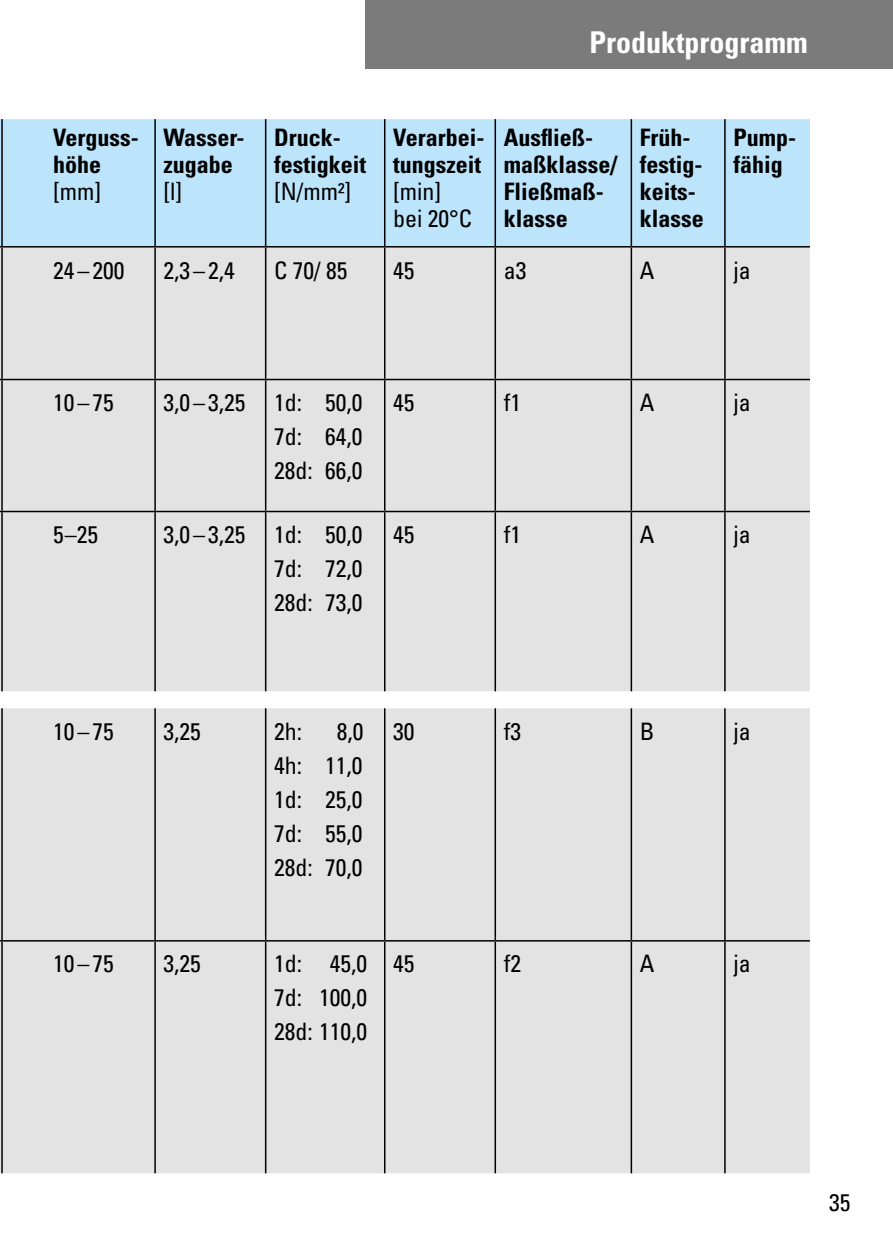
<style>
.page{position:relative;width:893px;height:1251px;background:#fff}
.page>*{position:absolute;margin:0;border:0;box-sizing:border-box;transform-origin:0 0}
.t1{font:700 condensed 30px "Univers";color:#fff}
.t2{font:condensed 24px/33.9px "Univers";color:#000;text-align:justify}
.t3{font:700 condensed 24px/27px "Univers";color:#000}
</style>
<div class="page">
<div style="left:366px;top:0;width:527px;height:68px;background:#7a7b7a"></div>
<div style="left:0;top:247px;width:810px;height:925px;background:#e3e3e3"></div>
<div style="left:0;top:119px;width:810px;height:127px;background:#bce4fa"></div>
<hr style="left:1px;top:247px;width:2px;height:132px;background:#000">
<hr style="left:154px;top:247px;width:2px;height:132px;background:#000">
<hr style="left:265px;top:247px;width:1px;height:132px;background:#000">
<hr style="left:384px;top:247px;width:1px;height:132px;background:#000">
<hr style="left:495px;top:247px;width:1px;height:132px;background:#000">
<hr style="left:631px;top:247px;width:1px;height:132px;background:#000">
<hr style="left:724px;top:247px;width:2px;height:132px;background:#000">
<hr style="left:2px;top:379px;width:153px;height:1px;background:#000">
<hr style="left:1px;top:380px;width:2px;height:130px;background:#000">
<hr style="left:155px;top:379px;width:111px;height:1px;background:#000">
<hr style="left:154px;top:380px;width:2px;height:130px;background:#000">
<hr style="left:266px;top:379px;width:119px;height:1px;background:#000">
<hr style="left:265px;top:380px;width:1px;height:130px;background:#000">
<hr style="left:385px;top:379px;width:110px;height:1px;background:#000">
<hr style="left:384px;top:380px;width:1px;height:130px;background:#000">
<hr style="left:495px;top:379px;width:136px;height:1px;background:#000">
<hr style="left:495px;top:380px;width:1px;height:130px;background:#000">
<hr style="left:631px;top:379px;width:94px;height:1px;background:#000">
<hr style="left:631px;top:380px;width:1px;height:130px;background:#000">
<hr style="left:725px;top:379px;width:85px;height:1px;background:#000">
<hr style="left:724px;top:380px;width:2px;height:130px;background:#000">
<hr style="left:2px;top:510px;width:153px;height:2px;background:#000">
<hr style="left:1px;top:512px;width:2px;height:179px;background:#000">
<hr style="left:155px;top:510px;width:111px;height:2px;background:#000">
<hr style="left:154px;top:512px;width:2px;height:179px;background:#000">
<hr style="left:266px;top:510px;width:119px;height:2px;background:#000">
<hr style="left:265px;top:512px;width:1px;height:179px;background:#000">
<hr style="left:385px;top:510px;width:110px;height:2px;background:#000">
<hr style="left:384px;top:512px;width:1px;height:179px;background:#000">
<hr style="left:495px;top:510px;width:136px;height:2px;background:#000">
<hr style="left:495px;top:512px;width:1px;height:179px;background:#000">
<hr style="left:631px;top:510px;width:94px;height:2px;background:#000">
<hr style="left:631px;top:512px;width:1px;height:179px;background:#000">
<hr style="left:725px;top:510px;width:85px;height:2px;background:#000">
<hr style="left:724px;top:512px;width:2px;height:179px;background:#000">
<hr style="left:1px;top:708px;width:2px;height:231px;background:#000">
<hr style="left:154px;top:708px;width:2px;height:231px;background:#000">
<hr style="left:265px;top:708px;width:1px;height:231px;background:#000">
<hr style="left:384px;top:708px;width:1px;height:231px;background:#000">
<hr style="left:495px;top:708px;width:1px;height:231px;background:#000">
<hr style="left:631px;top:708px;width:1px;height:231px;background:#000">
<hr style="left:724px;top:708px;width:2px;height:231px;background:#000">
<hr style="left:1px;top:941px;width:2px;height:231px;background:#000">
<hr style="left:154px;top:941px;width:2px;height:231px;background:#000">
<hr style="left:265px;top:941px;width:1px;height:231px;background:#000">
<hr style="left:384px;top:941px;width:1px;height:231px;background:#000">
<hr style="left:495px;top:941px;width:1px;height:231px;background:#000">
<hr style="left:631px;top:941px;width:1px;height:231px;background:#000">
<hr style="left:724px;top:941px;width:2px;height:231px;background:#000">
<hr style="left:1px;top:119px;width:2px;height:127px;background:#000">
<hr style="left:154px;top:119px;width:2px;height:127px;background:#000">
<hr style="left:265px;top:119px;width:1px;height:127px;background:#000">
<hr style="left:384px;top:119px;width:1px;height:127px;background:#000">
<hr style="left:495px;top:119px;width:1px;height:127px;background:#000">
<hr style="left:631px;top:119px;width:1px;height:127px;background:#000">
<hr style="left:724px;top:119px;width:2px;height:127px;background:#000">
<hr style="left:2px;top:246px;width:153px;height:1px;background:#000">
<hr style="left:155px;top:246px;width:111px;height:1px;background:#000">
<hr style="left:266px;top:246px;width:119px;height:1px;background:#000">
<hr style="left:385px;top:246px;width:110px;height:1px;background:#000">
<hr style="left:495px;top:246px;width:136px;height:1px;background:#000">
<hr style="left:631px;top:246px;width:94px;height:1px;background:#000">
<hr style="left:725px;top:246px;width:85px;height:1px;background:#000">
<hr style="left:2px;top:939px;width:153px;height:2px;background:#000">
<hr style="left:155px;top:939px;width:111px;height:2px;background:#000">
<hr style="left:266px;top:939px;width:119px;height:2px;background:#000">
<hr style="left:385px;top:939px;width:110px;height:2px;background:#000">
<hr style="left:495px;top:939px;width:136px;height:2px;background:#000">
<hr style="left:631px;top:939px;width:94px;height:2px;background:#000">
<hr style="left:725px;top:939px;width:85px;height:2px;background:#000">
<p class="t3" style="left:53px;top:124px;width:87px">Verguss&shy;höhe</p>
<p class="t2" style="left:53px;top:174px;width:49px">[mm]</p>
<p class="t3" style="left:164px;top:124px;width:80px">Wasser&shy;zugabe</p>
<p class="t2" style="left:164px;top:174px;width:20px">[l]</p>
<p class="t1" style="left:590px;top:24px;width:220px">Produktprogramm</p>
<p class="t3" style="left:274px;top:124px;width:94px">Druck&shy;festigkeit</p>
<p class="t2" style="left:274px;top:174px;width:79px">[N/mm²]</p>
<p class="t3" style="left:393px;top:124px;width:90px">Verarbei&shy;tungszeit</p>
<p class="t2" style="left:393px;top:177px;width:80px;line-height:27px">[min] bei 20°C</p>
<p class="t3" style="left:504px;top:124px;width:115px">Ausfließ&shy;maßklasse/<br>Fließmaß&shy;klasse</p>
<p class="t3" style="left:640px;top:124px;width:65px">Früh&shy;festig&shy;keits&shy;klasse</p>
<p class="t3" style="left:733px;top:124px;width:64px">Pump&shy;fähig</p>
<p class="t2" style="left:53px;top:253px;width:73px">24–200</p>
<p class="t2" style="left:164px;top:253px;width:73px">2,3 –2,4</p>
<p class="t2" style="left:274px;top:253px;width:75px">C 70/ 85</p>
<p class="t2" style="left:393px;top:253px;width:23px">45</p>
<p class="t2" style="left:504px;top:253px;width:24px">a3</p>
<p class="t2" style="left:640px;top:253px;width:16px">A</p>
<p class="t2" style="left:733px;top:253px;width:19px">ja</p>
<p class="t2" style="left:53px;top:385px;width:62px">10–75</p>
<p class="t2" style="left:274px;top:385px;width:90px;text-indent:-111px">3,0 –3,25 1d: 50,0<br>7d: 64,0<br>28d: 66,0</p>
<p class="t2" style="left:393px;top:385px;width:23px">45</p>
<p class="t2" style="left:504px;top:385px;width:19px">f1</p>
<p class="t2" style="left:640px;top:385px;width:16px">A</p>
<p class="t2" style="left:733px;top:385px;width:19px">ja</p>
<p class="t2" style="left:53px;top:516px;width:47px">5–25</p>
<p class="t2" style="left:274px;top:516px;width:90px;text-indent:-111px">3,0 –3,25 1d: 50,0<br>7d: 72,0<br>28d: 73,0</p>
<p class="t2" style="left:393px;top:516px;width:23px">45</p>
<p class="t2" style="left:504px;top:516px;width:19px">f1</p>
<p class="t2" style="left:640px;top:516px;width:16px">A</p>
<p class="t2" style="left:733px;top:516px;width:19px">ja</p>
<p class="t2" style="left:274px;top:713px;width:91px;text-indent:63px">8,0<br>4h: 11,0<br>1d: 25,0<br>7d: 55,0<br>28d: 70,0</p>
<p class="t2" style="left:393px;top:713px;width:23px">30</p>
<p class="t2" style="left:504px;top:713px;width:19px">f3</p>
<p class="t2" style="left:640px;top:713px;width:16px">B</p>
<p class="t2" style="left:733px;top:713px;width:19px">ja</p>
<p class="t2" style="left:53px;top:713px;width:62px">10–75</p>
<p class="t2" style="left:164px;top:713px;width:39px">3,25</p>
<p class="t2" style="left:274px;top:713px;width:29px">2h:</p>
<p class="t2" style="left:53px;top:945px;width:62px">10–75</p>
<p class="t2" style="left:164px;top:945px;width:39px">3,25</p>
<p class="t2" style="left:274px;top:945px;width:94px">1d: 45,0<br>7d: 100,0<br>28d: 110,0</p>
<p class="t2" style="left:393px;top:945px;width:23px">45</p>
<p class="t2" style="left:504px;top:945px;width:19px">f2</p>
<p class="t2" style="left:640px;top:945px;width:16px">A</p>
<p class="t2" style="left:733px;top:945px;width:19px">ja</p>
<p class="t2" style="left:829px;top:1184px;width:23px">35</p>
</div>
